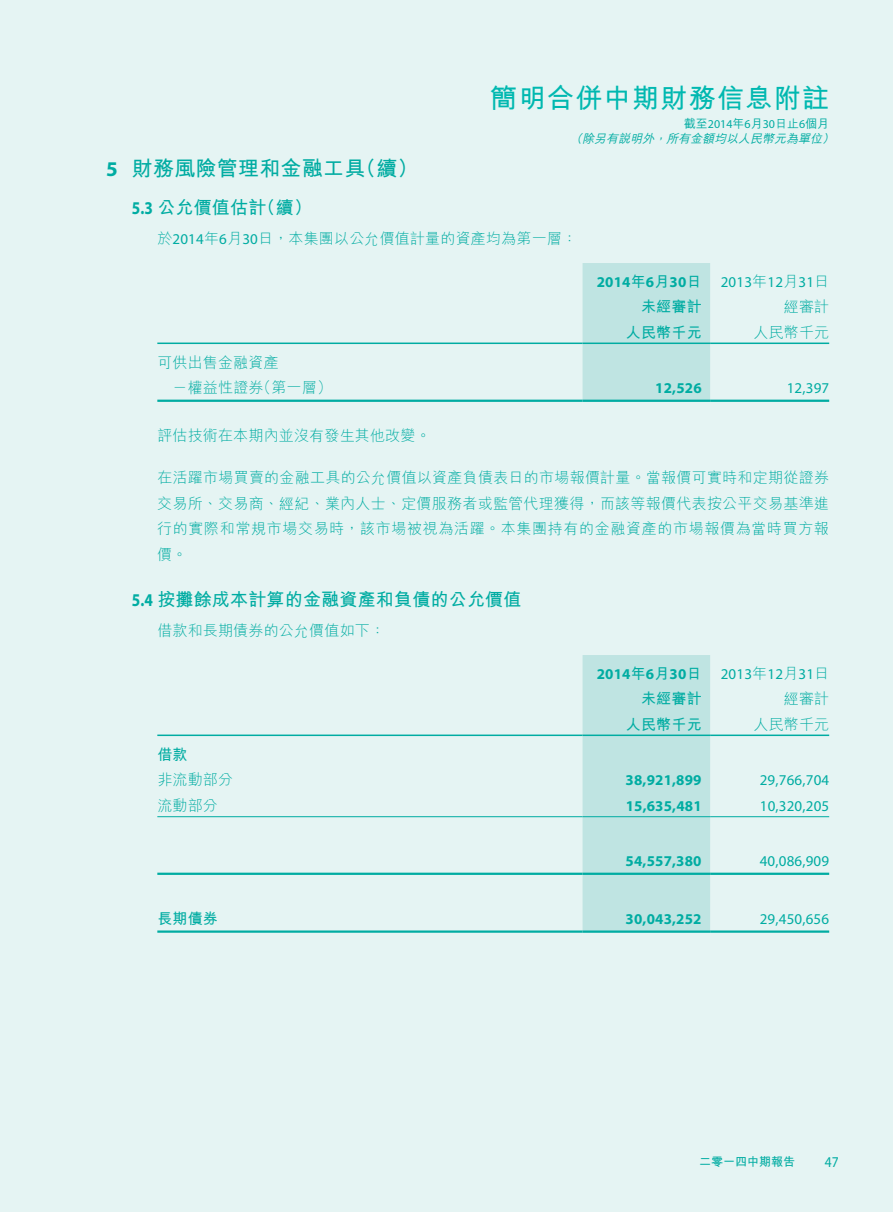
<style>
.page{position:relative;width:893px;height:1212px;background:#e5f4f3}
.page>*{position:absolute;margin:0;border:0;box-sizing:border-box;transform-origin:0 0}
.t1{font:700 27px "M Hei HK";letter-spacing:.05em;color:#00b8b0}
.t2{font:700 21px "M Hei HK";letter-spacing:.01em;color:#00aca2}
.t3{font:700 18px "M Hei HK";letter-spacing:.01em;color:#00aca2}
.t4{font:300 15px/25.5px "M Hei HK";letter-spacing:.015em;color:#00aca2}
.t5{font:15px "Myriad Pro";letter-spacing:.015em;color:#00aca2}
.t6{font:700 15px "Myriad Pro";letter-spacing:.01em;color:#00aca2}
.t7{font:700 15px "M Hei HK";letter-spacing:.01em;color:#00aca2}
.t8{font:15px "Myriad Pro";letter-spacing:.015em;color:#00aca2;scale:.9 1}
.t9{font:italic 500 12px/15px "M Hei HK";color:#00aca2}
.t10{font:700 12px "M Hei HK";color:#00aca2}
.s1{font-style:normal}
.s2{font-family:"Myriad Pro";font-weight:400;font-style:normal}
.s3{font-family:"Myriad Pro"}
.s4{font-family:"Myriad Pro";font-weight:400}
.s5{font-family:"M Hei HK"}
.s6{font-family:"M Hei HK";font-weight:300}
.s7{font-weight:700}
</style>
<div class="page">
<div style="left:583px;top:263px;width:127px;height:137px;background:#bfe4e2"></div>
<hr style="left:157px;top:342px;width:426px;height:2px;background:#00aca2">
<hr style="left:583px;top:342px;width:127px;height:2px;background:#00aca2">
<hr style="left:710px;top:342px;width:119px;height:2px;background:#00aca2">
<hr style="left:157px;top:400px;width:426px;height:2px;background:#00aca2">
<hr style="left:583px;top:400px;width:127px;height:2px;background:#00aca2">
<hr style="left:710px;top:400px;width:119px;height:2px;background:#00aca2">
<div style="left:583px;top:655px;width:127px;height:275px;background:#bfe4e2"></div>
<hr style="left:157px;top:734px;width:426px;height:2px;background:#00aca2">
<hr style="left:583px;top:734px;width:127px;height:2px;background:#00aca2">
<hr style="left:710px;top:734px;width:119px;height:2px;background:#00aca2">
<hr style="left:157px;top:816px;width:426px;height:1px;background:#00aca2">
<hr style="left:583px;top:816px;width:127px;height:1px;background:#00aca2">
<hr style="left:710px;top:816px;width:119px;height:1px;background:#00aca2">
<hr style="left:157px;top:873px;width:426px;height:2px;background:#00aca2">
<hr style="left:583px;top:873px;width:127px;height:2px;background:#00aca2">
<hr style="left:710px;top:873px;width:119px;height:2px;background:#00aca2">
<hr style="left:157px;top:930px;width:426px;height:3px;background:#00aca2">
<hr style="left:583px;top:930px;width:127px;height:3px;background:#00aca2">
<hr style="left:710px;top:930px;width:119px;height:3px;background:#00aca2">
<h1 class="t1" style="left:490px;top:78px;width:340px">簡明合併中期財務信息附註</h1>
<p class="t9" style="left:570px;top:115px;width:269px;text-indent:114px"><span class="s1">截至</span><span class="s2">2014</span><span class="s1">年</span><span class="s2">6</span><span class="s1">月</span><span class="s2">30</span><span class="s1">日止</span><span class="s2">6</span><span class="s1">個月</span>（除另有說明外，所有金額均以人民幣元為單位）</p>
<p class="t2" style="left:106px;top:153px;width:314px"><span class="s3">5</span> 財務風險管理和金融工具（續）</p>
<p class="t3" style="left:132px;top:195px;width:182px"><span class="s3">5.3</span> 公允價值估計（續）</p>
<p class="t4" style="left:157px;top:225px;width:421px">於<span class="s4">2014</span>年<span class="s4">6</span>月<span class="s4">30</span>日，本集團以公允價值計量的資產均為第一層：</p>
<p class="t4" style="left:173px;top:349px;width:161px;text-indent:-15px">可供出售金融資產<br>－權益性證券（第一層）</p>
<p class="t6" style="left:597px;top:273px;width:106px">2014<span class="s5">年</span>6<span class="s5">月</span>30<span class="s5">日</span></p>
<p class="t5" style="left:721px;top:273px;width:110px">2013<span class="s6">年</span>12<span class="s6">月</span>31<span class="s6">日</span></p>
<p class="t7" style="left:641px;top:296px;width:62px">未經審計</p>
<p class="t4" style="left:784px;top:293px;width:47px">經審計</p>
<p class="t7" style="left:626px;top:321px;width:77px">人民幣千元</p>
<p class="t4" style="left:753px;top:319px;width:77px">人民幣千元</p>
<p class="t6" style="left:655px;top:380px;width:48px">12,526</p>
<p class="t5" style="left:787px;top:380px;width:44px">12,397</p>
<p class="t4" style="left:157px;top:422px;width:275px">評估技術在本期內並沒有發生其他改變。</p>
<p class="t4" style="left:157px;top:464px;width:673px;text-align:justify">在活躍市場買賣的金融工具的公允價值以資產負債表日的市場報價計量。當報價可實時和定期從證券交易所、交易商、經紀、業內人士、定價服務者或監管代理獲得，而該等報價代表按公平交易基準進行的實際和常規市場交易時，該市場被視為活躍。本集團持有的金融資產的市場報價為當時買方報價。</p>
<p class="t3" style="left:132px;top:587px;width:391px"><span class="s3">5.4</span> 按攤餘成本計算的金融資產和負債的公允價值</p>
<p class="t4" style="left:157px;top:617px;width:229px">借款和長期債券的公允價值如下：</p>
<p class="t6" style="left:597px;top:665px;width:106px">2014<span class="s5">年</span>6<span class="s5">月</span>30<span class="s5">日</span></p>
<p class="t5" style="left:721px;top:665px;width:110px">2013<span class="s6">年</span>12<span class="s6">月</span>31<span class="s6">日</span></p>
<p class="t7" style="left:641px;top:688px;width:62px">未經審計</p>
<p class="t4" style="left:784px;top:685px;width:47px">經審計</p>
<p class="t7" style="left:626px;top:713px;width:77px">人民幣千元</p>
<p class="t4" style="left:753px;top:711px;width:77px">人民幣千元</p>
<p class="t4" style="left:157px;top:741px;width:77px"><span class="s7">借款<br></span>非流動部分</p>
<p class="t6" style="left:626px;top:772px;width:78px">38,921,899</p>
<p class="t5" style="left:760px;top:772px;width:71px">29,766,704</p>
<p class="t4" style="left:157px;top:792px;width:62px">流動部分</p>
<p class="t6" style="left:626px;top:797px;width:78px">15,635,481</p>
<p class="t5" style="left:760px;top:797px;width:71px">10,320,205</p>
<p class="t6" style="left:626px;top:853px;width:78px">54,557,380</p>
<p class="t5" style="left:760px;top:853px;width:71px">40,086,909</p>
<p class="t7" style="left:157px;top:907px;width:62px">長期債券</p>
<p class="t6" style="left:626px;top:910px;width:78px">30,043,252</p>
<p class="t5" style="left:760px;top:911px;width:71px">29,450,656</p>
<p class="t10" style="left:699px;top:1153px;width:98px">二零一四中期報告</p>
<p class="t8" style="left:825px;top:1153px;width:17px">47</p>
</div>
